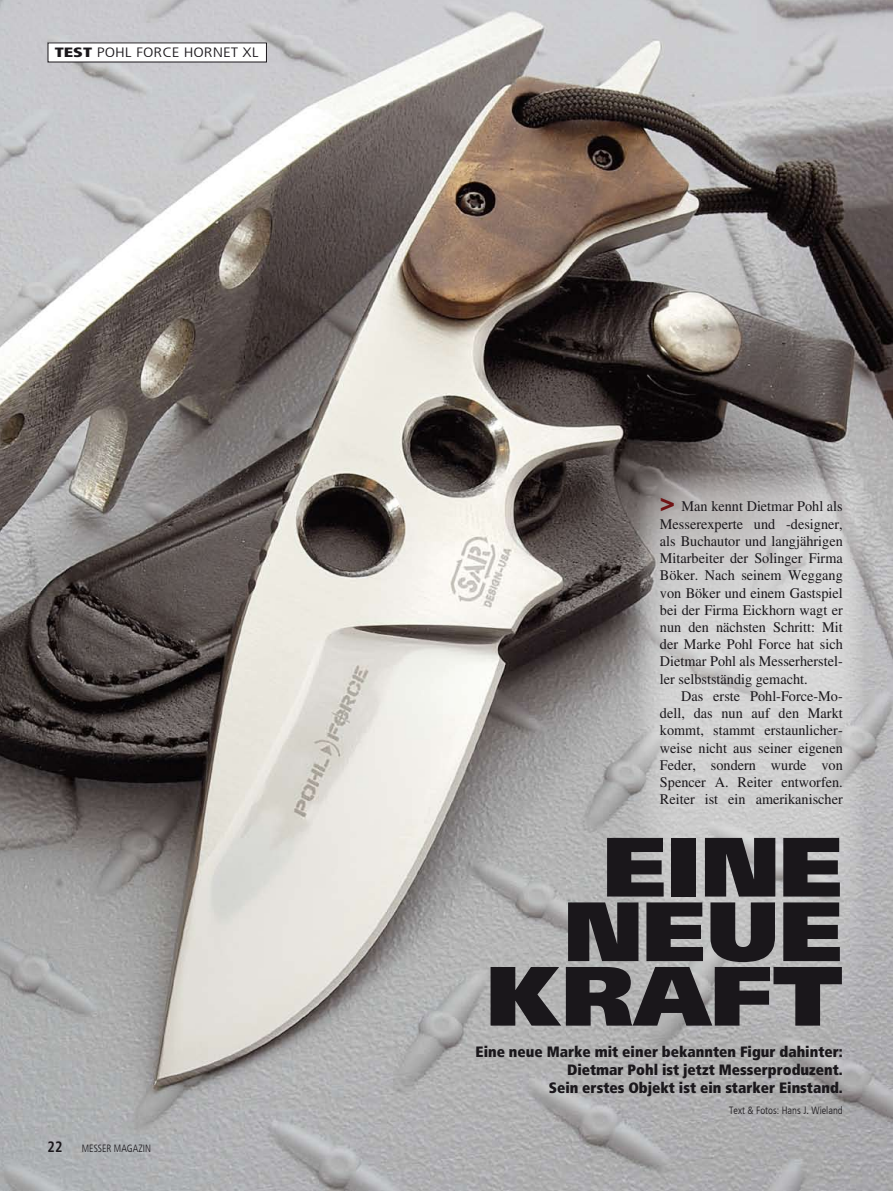
<style>
.page{position:relative;width:893px;height:1191px;background:#fff}
.page>*{position:absolute;margin:0;border:0;box-sizing:border-box;transform-origin:0 0}
.t1{font:900 84px/64.5px "Frutiger LT Com";color:#1a171b;text-align:right;scale:1.1 1}
.t2{font:900 condensed 15px/18px "Frutiger LT Com";color:#1a171b;text-align:right}
.t3{font:700 condensed 15px "Frutiger LT Com";color:#1a171b;scale:.95 1}
.t4{font:14.7px/17.2px "Times LT Std";color:#1a171b;text-align:justify}
.t5{font:300 condensed 13.5px "Frutiger LT Com";color:#1a171b;scale:1.3 1}
.t6{font:300 condensed 10.5px "Frutiger LT Com";color:#1a171b}
.t7{font:300 condensed 10.5px "Frutiger LT Com";color:#1a171b;scale:.95 1}
.s1{font-weight:900}
.s2{font-family:"Frutiger LT Com";font-weight:900;font-stretch:condensed;font-size:25.5px;color:#701315}
</style>
<div class="page">
<img style="left:0;top:0;width:893px;height:1191px">
<svg style="left:637px;top:470px;width:227px;height:661px;background:#c0bfc0"></svg>
<div style="left:48px;top:43px;width:218px;height:19px;background:#fff"></div>
<p class="t5" style="left:55px;top:45px;width:123px"><span class="s1">Test</span> Pohl Force Horne</p>
<p class="t5" style="left:231px;top:45px;width:21px">t XL</p>
<p class="t3" style="left:48px;top:1137px;width:17px">22</p>
<p class="t7" style="left:82px;top:1142px;width:74px">MESSER MAGAZIN</p>
<p class="t4" style="left:660px;top:498px;width:184px"><span class="s2">&gt;</span> Man kennt Dietmar Pohl als Messerexperte und -designer, als Buchautor und langjährigen Mitarbeiter der Solinger Firma Böker. Nach seinem Weggang von Böker und einem Gastspiel bei der Firma Eickhorn wagt er nun den nächsten Schritt: Mit der Marke Pohl Force hat sich Dietmar Pohl als Messerherstel&shy;ler selbstständig gemacht.</p>
<p class="t4" style="left:660px;top:687px;width:184px;text-indent:21px">Das erste Pohl-Force-Mo&shy;dell, das nun auf den Markt kommt, stammt erstaunlicher&shy;weise nicht aus seiner eigenen Feder, sondern wurde von Spencer A. Reiter entworfen.<br>Reiter ist ein amerikanischer</p>
<h1 class="t1" style="left:487px;top:834px;width:325px">EINE<br>NEUE<br>KRAFT</h1>
<p class="t2" style="left:476px;top:1042px;width:369px">Eine neue Marke mit einer bekannten Figur dahinter:<br>Dietmar Pohl ist jetzt Messerproduzent.<br>Sein erstes Objekt ist ein starker Einstand.</p>
<p class="t6" style="left:729px;top:1103px;width:115px">Text &amp; Fotos: Hans J. Wieland</p>
</div>
